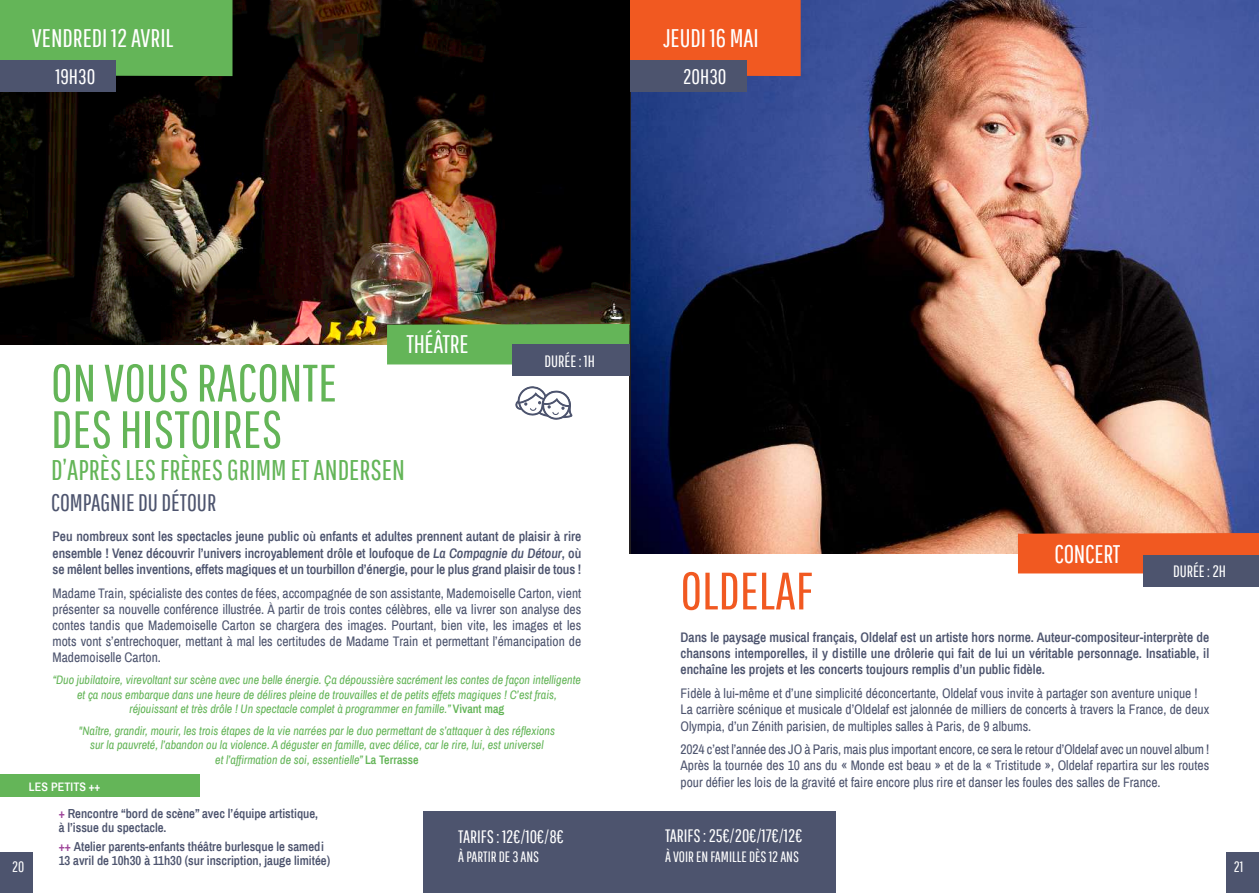
<style>
.page{position:relative;width:1259px;height:893px;background:#fff}
.page>*{position:absolute;margin:0;border:0;box-sizing:border-box;transform-origin:0 0}
.t1{font:52.5px/46.5px "Pathway Gothic One";color:#64b558}
.t2{font:52.5px "Pathway Gothic One";color:#f15921}
.t3{font:28.5px "Pathway Gothic One";color:#64b558}
.t4{font:25.5px "Pathway Gothic One";color:#fff}
.t5{font:24px "Pathway Gothic One";color:#4d546e}
.t6{font:21px "Pathway Gothic One";color:#fff}
.t7{font:18px "Pathway Gothic One";color:#fff}
.t8{font:16.5px "Pathway Gothic One";color:#fff}
.t9{font:15px "Pathway Gothic One";color:#fff}
.t10{font:13.5px/16.2px "Archivo Narrow";color:#4d546e;text-align:justify}
.t11{font:600 13.5px/16.2px "Archivo Narrow";letter-spacing:-.005em;color:#4d546e;text-align:justify}
.t12{font:600 12.75px/14.2px "Archivo Narrow";color:#4d546e}
.t13{font:italic 12px/14.4px "Archivo Narrow";color:#64b558;text-align:center}
.t14{font:600 12px "Archivo Narrow";letter-spacing:.01em;color:#fff}
.s1{font-style:italic}
.s2{font-weight:600;font-style:normal}
.s3{font-weight:700}
.s4{font-weight:700;color:#a0489b}
</style>
<div class="page">
<div style="left:1226px;top:852px;width:33px;height:41px;background:#4d546e"></div>
<img style="left:631px;top:0;width:628px;height:553px">
<div style="left:629px;top:0;width:171px;height:76px;background:#f15921"></div>
<div style="left:629px;top:60px;width:118px;height:32px;background:#4d546e"></div>
<div style="left:1018px;top:533px;width:241px;height:40px;background:#f15921"></div>
<div style="left:1143px;top:555px;width:116px;height:31px;background:#4d546e"></div>
<div style="left:629px;top:812px;width:207px;height:81px;background:#4d546e"></div>
<div style="left:0;top:852px;width:33px;height:41px;background:#4d546e"></div>
<img style="left:0;top:0;width:629px;height:345px">
<div style="left:0;top:0;width:232px;height:76px;background:#64b558"></div>
<div style="left:423px;top:812px;width:206px;height:81px;background:#4d546e"></div>
<div style="left:0;top:60px;width:116px;height:32px;background:#4d546e"></div>
<div style="left:387px;top:324px;width:242px;height:40px;background:#64b558"></div>
<div style="left:512px;top:345px;width:117px;height:31px;background:#4d546e"></div>
<div style="left:0;top:775px;width:199px;height:22px;background:#64b558"></div>
<svg style="left:515px;top:386px;width:58px;height:34px"></svg>
<h3 class="t4" style="left:32px;top:23px;width:143px">VENDREDI 12 AVRIL</h3>
<h3 class="t6" style="left:56px;top:64px;width:41px">19H30</h3>
<h3 class="t4" style="left:663px;top:23px;width:97px">JEUDI 16 MAI</h3>
<h3 class="t6" style="left:683px;top:64px;width:45px">20H30</h3>
<h3 class="t4" style="left:406px;top:328px;width:64px">THÉÂTRE</h3>
<h1 class="t1" style="left:51px;top:358px;width:287px">ON VOUS RACONTE<br>DES HISTOIRES</h1>
<h2 class="t3" style="left:51px;top:452px;width:355px">D’APRÈS LES FRÈRES GRIMM ET ANDERSEN</h2>
<h3 class="t5" style="left:51px;top:488px;width:167px">COMPAGNIE DU DÉTOUR</h3>
<p class="t8" style="left:544px;top:351px;width:52px">DURÉE : 1H</p>
<p class="t11" style="left:53px;top:528px;width:530px">Peu nombreux sont les spectacles jeune public où enfants et adultes prennent autant de plaisir à rire ensemble ! Venez découvrir l’univers incroyablement drôle et loufoque de <span class="s1">La Compagnie du Détour</span>, où se mêlent belles inventions, effets magiques et un tourbillon d’énergie, pour le plus grand plaisir de tous !</p>
<p class="t10" style="left:53px;top:584px;width:530px">Madame Train, spécialiste des contes de fées, accompagnée de son assistante, Mademoiselle Carton, vient présenter sa nouvelle conférence illustrée. À partir de trois contes célèbres, elle va livrer son analyse des contes tandis que Mademoiselle Carton se chargera des images. Pourtant, bien vite, les images et les mots vont s’entrechoquer, mettant à mal les certitudes de Madame Train et permettant l’émancipation de Mademoiselle Carton.</p>
<p class="t13" style="left:53px;top:673px;width:529px">“Duo jubilatoire, virevoltant sur scène avec une belle énergie. Ça dépoussière sacrément les contes de façon intelligente et ça nous embarque dans une heure de délires pleine de trouvailles et de petits effets magiques ! C’est frais, réjouissant et très drôle ! Un spectacle complet à programmer en famille.” <span class="s2">Vivant mag</span></p>
<p class="t13" style="left:79px;top:723px;width:477px">"Naître, grandir, mourir, les trois étapes de la vie narrées par le duo permettant de s’attaquer à des réflexions sur la pauvreté, l’abandon ou la violence. A déguster en famille, avec délice, car le rire, lui, est universel<br>et l’affirmation de soi, essentielle” <span class="s2">La Terrasse</span></p>
<p class="t14" style="left:29px;top:778px;width:73px">LES PETITS <span class="s3">++</span></p>
<p class="t9" style="left:12px;top:857px;width:14px">20</p>
<p class="t12" style="left:59px;top:806px;width:261px"><span class="s4">+</span> Rencontre “bord de scène” avec l’équipe artistique, à l’issue du spectacle.</p>
<p class="t12" style="left:59px;top:839px;width:273px"><span class="s4">++</span> Atelier parents-enfants théâtre burlesque le samedi<br>13 avril de 10h30 à 11h30 (sur inscription, jauge limitée)</p>
<h3 class="t7" style="left:458px;top:825px;width:107px">TARIFS: 12€/10€/8€</h3>
<p class="t9" style="left:458px;top:848px;width:82px">À PARTIR DE 3 ANS</p>
<h1 class="t2" style="left:680px;top:559px;width:134px">OLDELAF</h1>
<h3 class="t4" style="left:1054px;top:539px;width:68px">CONCERT</h3>
<p class="t8" style="left:1173px;top:561px;width:55px">DURÉE : 2H</p>
<p class="t11" style="left:680px;top:629px;width:530px">Dans le paysage musical français, Oldelaf est un artiste hors norme. Auteur-compositeur-interprète de chansons intemporelles, il y distille une drôlerie qui fait de lui un véritable personnage. Insatiable, il enchaîne les projets et les concerts toujours remplis d’un public fidèle.</p>
<p class="t10" style="left:680px;top:685px;width:530px;text-align:left">Fidèle à lui-même et d’une simplicité déconcertante, Oldelaf vous invite à partager son aventure unique !<br>La carrière scénique et musicale d’Oldelaf est jalonnée de milliers de concerts à travers la France, de deux<br>Olympia, d’un Zénith parisien, de multiples salles à Paris, de 9 albums.</p>
<p class="t10" style="left:680px;top:741px;width:530px">2024 c’est l’année des JO à Paris, mais plus important encore, ce sera le retour d’Oldelaf avec un nouvel album !<br>Après la tournée des 10 ans du « Monde est beau » et de la « Tristitude », Oldelaf repartira sur les routes pour défier les lois de la gravité et faire encore plus rire et danser les foules des salles de France.</p>
<h3 class="t7" style="left:665px;top:825px;width:139px">TARIFS: 25€/20€/17€/12€</h3>
<p class="t9" style="left:665px;top:847px;width:135px">À VOIR EN FAMILLE DÈS 12 ANS</p>
<p class="t9" style="left:1233px;top:857px;width:11px">21</p>
</div>
